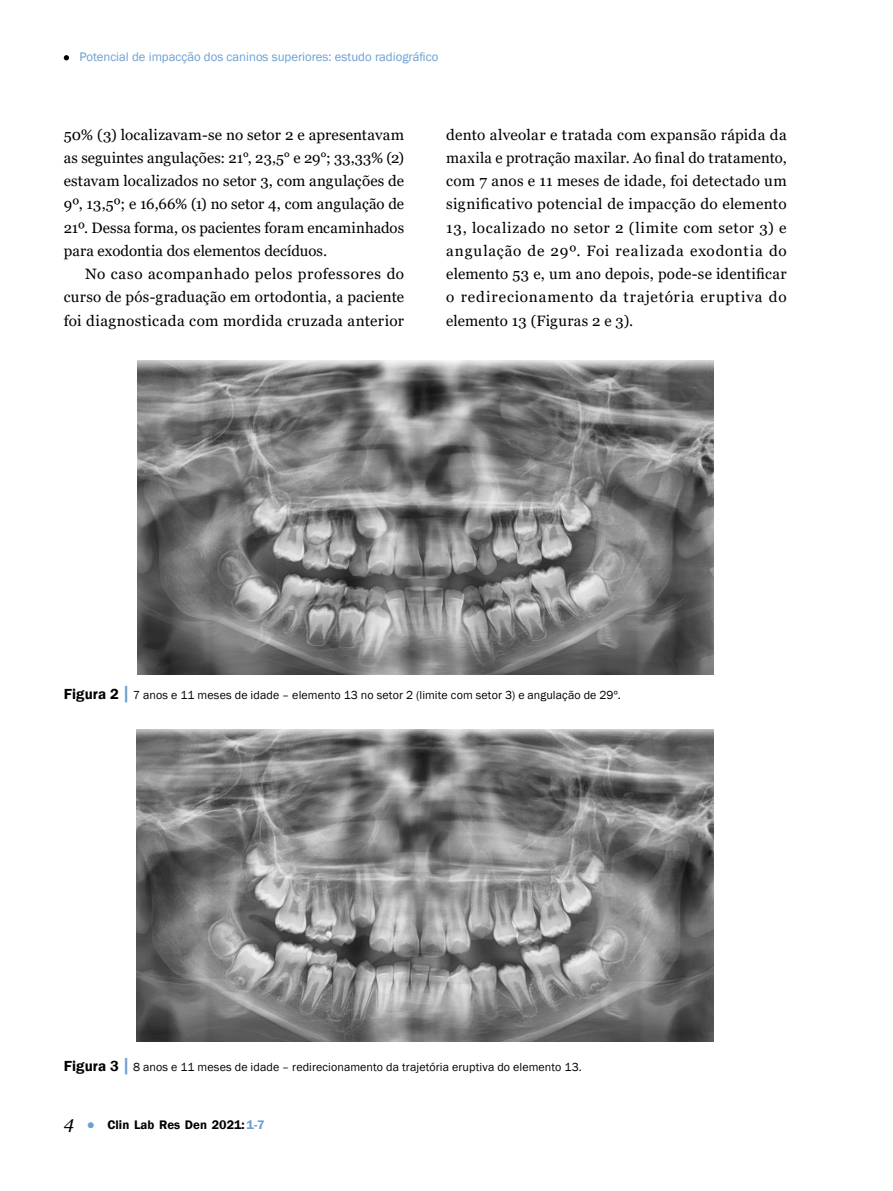
<style>
.page{position:relative;width:893px;height:1191px;background:#fff}
.page>*{position:absolute;margin:0;border:0;box-sizing:border-box;transform-origin:0 0}
.t1{font:15px/23.2px "Georgia";letter-spacing:.015em;color:#000;text-align:justify}
.t2{font:12.75px "Franklin Gothic";color:#6a9fd1}
.t3{font:600 12.75px "Franklin Gothic";color:#000}
.t4{font:12px "Franklin Gothic";letter-spacing:.01em;color:#000}
.s1{font-weight:600;font-size:15px}
.s2{font-weight:600;font-size:19.5px;color:#6a9fd1}
.s3{font-family:"Georgia";font-weight:400;font-style:italic;font-size:18px}
.s4{font-weight:400;font-size:13.5px;color:#6a9fd1}
.s5{color:#6a9fd1}
</style>
<div class="page">
<svg style="left:64px;top:55px;width:5px;height:5px"></svg>
<img style="left:137px;top:361px;width:576px;height:313px">
<img style="left:137px;top:729px;width:577px;height:312px">
<p class="t2" style="left:80px;top:49px;width:360px">Potencial de impacção dos caninos superiores: estudo radiográfico</p>
<p class="t1" style="left:64px;top:123px;width:342px">50% (3) localizavam-se no setor 2 e apresentavam as seguintes angulações: 21°, 23,5° e 29°; 33,33% (2) estavam localizados no setor 3, com angulações de 9º, 13,5º; e 16,66% (1) no setor 4, com angulação de 21º. Dessa forma, os pacientes foram encaminhados para exodontia dos elementos decíduos.</p>
<p class="t1" style="left:64px;top:263px;width:342px;text-indent:21px">No caso acompanhado pelos professores do curso de pós-graduação em ortodontia, a paciente foi diagnosticada com mordida cruzada anterior</p>
<p class="t1" style="left:446px;top:123px;width:342px">dento alveolar e tratada com expansão rápida da maxila e protração maxilar. Ao final do tratamento, com 7 anos e 11 meses de idade, foi detectado um significativo potencial de impacção do elemento 13, localizado no setor 2 (limite com setor 3) e angulação de 29º. Foi realizada exodontia do elemento 53 e, um ano depois, pode-se identificar o redirecionamento da trajetória eruptiva do elemento 13 (Figuras 2 e 3).</p>
<p class="t4" style="left:64px;top:687px;width:558px"><span class="s1">Figura 2</span> <span class="s2">|</span> 7 anos e 11 meses de idade – elemento 13 no setor 2 (limite com setor 3) e angulação de 29º.</p>
<p class="t4" style="left:64px;top:1060px;width:520px"><span class="s1">Figura 3</span> <span class="s2">|</span> 8 anos e 11 meses de idade – redirecionamento da trajetória eruptiva do elemento 13.</p>
<p class="t3" style="left:64px;top:1117px;width:202px"><span class="s3">4</span> <span class="s4">●</span> Clin Lab Res Den 2021:<span class="s5">1-7</span></p>
</div>
